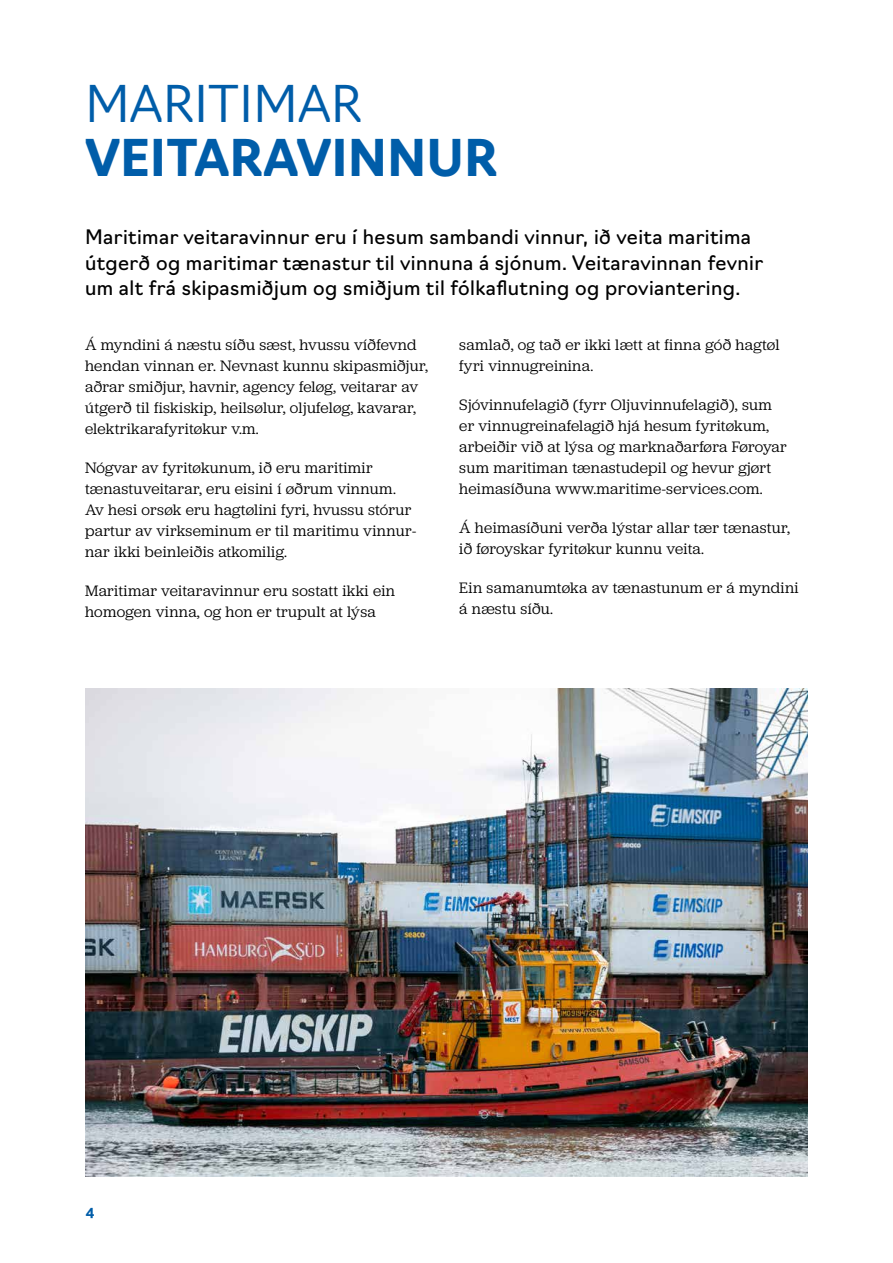
<style>
.page{position:relative;width:893px;height:1263px;background:#fff}
.page>*{position:absolute;margin:0;border:0;box-sizing:border-box;transform-origin:0 0}
.t1{font:700 49.5px "Navigo";color:#005da9}
.t2{font:300 49.5px "Navigo";color:#005da9}
.t3{font:19.5px/25.5px "Navigo";letter-spacing:.02em;color:#000}
.t4{font:15.75px/21px "Jubilat";letter-spacing:.02em;color:#000}
.t5{font:700 13.5px "Navigo";color:#005da9}
</style>
<div class="page">
<img style="left:85px;top:689px;width:723px;height:487px">
<h1 class="t2" style="left:85px;top:65px;width:279px">MARITIMAR</h1>
<h1 class="t1" style="left:85px;top:119px;width:414px">VEITARAVINNUR</h1>
<p class="t3" style="left:85px;top:223px;width:680px">Maritimar veitaravinnur eru í hesum sambandi vinnur, ið veita maritima útgerð og maritimar tænastur til vinnuna á sjónum. Veitaravinnan fevnir um alt frá skipasmiðjum og smiðjum til fólkaflutning og proviantering.</p>
<p class="t4" style="left:85px;top:334px;width:345px">Á myndini á næstu síðu sæst, hvussu víðfevnd hendan vinnan er. Nevnast kunnu skipasmiðjur, aðrar smiðjur, havnir, agency feløg, veitarar av útgerð til fiskiskip, heilsølur, oljufeløg, kavarar, elektrikarafyritøkur v.m.</p>
<p class="t4" style="left:85px;top:457px;width:333px">Nógvar av fyritøkunum, ið eru maritimir tænastuveitarar, eru eisini í øðrum vinnum.<br>Av hesi orsøk eru hagtølini fyri, hvussu stórur partur av virkseminum er til maritimu vinnur&shy;nar ikki beinleiðis atkomilig.</p>
<p class="t4" style="left:85px;top:580px;width:312px">Maritimar veitaravinnur eru sostatt ikki ein homogen vinna, og hon er trupult at lýsa</p>
<p class="t4" style="left:459px;top:334px;width:322px">samlað, og tað er ikki lætt at finna góð hagtøl fyri vinnugreinina.</p>
<p class="t4" style="left:459px;top:394px;width:329px">Sjóvinnufelagið (fyrr Oljuvinnufelagið), sum er vinnugreinafelagið hjá hesum fyritøkum, arbeiðir við at lýsa og marknaðarføra Føroyar sum maritiman tænastudepil og hevur gjørt heimasíðuna www.maritime-services.com.</p>
<p class="t4" style="left:459px;top:517px;width:332px">Á heimasíðuni verða lýstar allar tær tænastur, ið føroyskar fyritøkur kunnu veita.</p>
<p class="t4" style="left:459px;top:577px;width:341px">Ein samanumtøka av tænastunum er á myndini á næstu síðu.</p>
<p class="t5" style="left:86px;top:1202px;width:10px">4</p>
</div>
